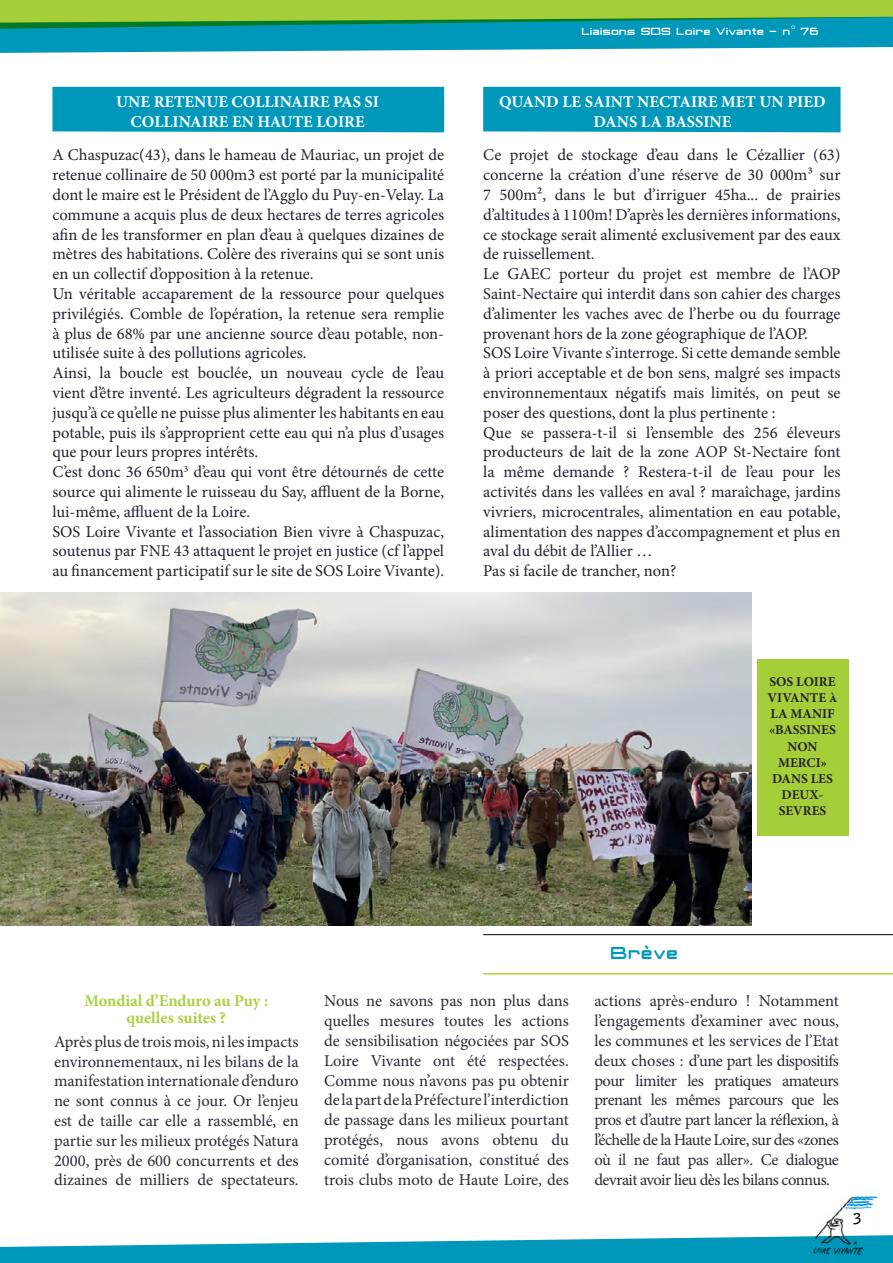
<style>
.page{position:relative;width:893px;height:1263px;background:#fff}
.page>*{position:absolute;margin:0;border:0;box-sizing:border-box;transform-origin:0 0}
.t1{font:22.5px "Classic Robot";color:#0098ba}
.t2{font:16.5px/19.8px "Minion Pro";color:#212230}
.t3{font:16.5px/19.8px "Minion Pro";letter-spacing:-.01em;color:#2a2b39;text-align:justify}
.t4{font:700 16.5px/19.8px "Minion Pro";color:#fff;text-align:center}
.t5{font:700 16.5px/16.2px "Minion Pro";letter-spacing:-.005em;color:#abd041;text-align:center}
.t6{font:700 15px "Bell Gothic Std";color:#000}
.t7{font:700 13.5px/16.2px "Minion Pro";color:#212230;text-align:center}
.t8{font:13.5px "Classic Robot";color:#fff}
</style>
<div class="page">
<svg style="left:0;top:0;width:893px;height:53px;background:#4cb085"></svg>
<svg style="left:0;top:1235px;width:893px;height:28px"></svg>
<img style="left:805px;top:1196px;width:74px;height:67px">
<hr style="left:483px;top:934px;width:410px;height:1px;background:#000">
<hr style="left:483px;top:973px;width:410px;height:1px;background:#b0d237">
<div style="left:483px;top:87px;width:357px;height:45px;background:#0098ba"></div>
<div style="left:52px;top:87px;width:392px;height:45px;background:#0098ba"></div>
<img style="left:0;top:593px;width:751px;height:332px">
<div style="left:757px;top:659px;width:92px;height:177px;background:#a6ce39"></div>
<p class="t8" style="left:582px;top:25px;width:239px">Liaisons SOS Loire Vivante - n° 76</p>
<p class="t4" style="left:116px;top:91px;width:264px">UNE RETENUE COLLINAIRE PAS SI<br>COLLINAIRE EN HAUTE LOIRE</p>
<p class="t2" style="left:52px;top:145px;width:393px">A Chaspuzac(43), dans le hameau de Mauriac, un projet de retenue collinaire de 50 000m3 est porté par la municipalité dont le maire est le Président de l’Agglo du Puy-en-Velay. La commune a acquis plus de deux hectares de terres agricoles afin de les transformer en plan d’eau à quelques dizaines de mètres des habitations. Colère des riverains qui se sont unis en un collectif d’opposition à la retenue.<br>Un véritable accaparement de la ressource pour quelques privilégiés. Comble de l’opération, la retenue sera remplie à plus de 68% par une ancienne source d’eau potable, non&shy;utilisée suite à des pollutions agricoles.<br>Ainsi, la boucle est bouclée, un nouveau cycle de l’eau vient d’être inventé. Les agriculteurs dégradent la ressource jusqu’à ce qu’elle ne puisse plus alimenter les habitants en eau potable, puis ils s’approprient cette eau qui n’a plus d’usages que pour leurs propres intérêts.<br>C’est donc 36 650m<sup>3</sup> d’eau qui vont être détournés de cette source qui alimente le ruisseau du Say, affluent de la Borne, lui-même, affluent de la Loire.<br>SOS Loire Vivante et l’association Bien vivre à Chaspuzac, soutenus par FNE 43 attaquent le projet en justice (cf l’appel au financement participatif sur le site de SOS Loire Vivante).</p>
<p class="t2" style="left:483px;top:145px;width:359px">Ce projet de stockage d’eau dans le Cézallier (63) concerne la création d’une réserve de 30 000m³ sur 7 500m², dans le but d’irriguer 45ha... de prairies d’altitudes à 1100m! D’après les dernières informations, ce stockage serait alimenté exclusivement par des eaux de ruissellement.<br>Le GAEC porteur du projet est membre de l’AOP Saint-Nectaire qui interdit dans son cahier des charges d’alimenter les vaches avec de l’herbe ou du fourrage provenant hors de la zone géographique de l’AOP.<br>SOS Loire Vivante s’interroge. Si cette demande semble à priori acceptable et de bon sens, malgré ses impacts environnementaux négatifs mais limités, on peut se poser des questions, dont la plus pertinente :<br>Que se passera-t-il si l’ensemble des 256 éleveurs producteurs de lait de la zone AOP St-Nectaire font la même demande ? Restera-t-il de l’eau pour les activités dans les vallées en aval ? maraîchage, jardins vivriers, microcentrales, alimentation en eau potable, alimentation des nappes d’accompagnement et plus en aval du débit de l’Allier …<br>Pas si facile de trancher, non?</p>
<p class="t4" style="left:499px;top:91px;width:328px">QUAND LE SAINT NECTAIRE MET UN PIED<br>DANS LA BASSINE</p>
<p class="t7" style="left:768px;top:673px;width:71px">SOS LOIRE<br>VIVANTE à<br>LA MANIF «BASSINES<br>NON<br>MERCI»<br>DANS LES<br>DEUX-<br>SEVRES</p>
<p class="t5" style="left:84px;top:993px;width:185px">Mondial d’Enduro au Puy : quelles suites ?</p>
<p class="t3" style="left:54px;top:1032px;width:246px">Après plus de trois mois, ni les impacts environnementaux, ni les bilans de la manifestation internationale d’enduro ne sont connus à ce jour. Or l’enjeu est de taille car elle a rassemblé, en partie sur les milieux protégés Natura 2000, près de 600 concurrents et des dizaines de milliers de spectateurs.</p>
<h1 class="t1" style="left:611px;top:942px;width:70px">Brève</h1>
<p class="t3" style="left:324px;top:991px;width:246px">Nous ne savons pas non plus dans quelles mesures toutes les actions de sensibilisation négociées par SOS Loire Vivante ont été respectées.<br>Comme nous n’avons pas pu obtenir de la part de la Préfecture l’interdiction de passage dans les milieux pourtant protégés, nous avons obtenu du comité d’organisation, constitué des trois clubs moto de Haute Loire, des</p>
<p class="t3" style="left:594px;top:991px;width:246px">actions après-enduro ! Notamment l’engagements d’examiner avec nous, les communes et les services de l’Etat deux choses : d’une part les dispositifs pour limiter les pratiques amateurs prenant les mêmes parcours que les pros et d’autre part lancer la réflexion, à l’échelle de la Haute Loire, sur des «zones où il ne faut pas aller». Ce dialogue devrait avoir lieu dès les bilans connus.</p>
<p class="t6" style="left:853px;top:1209px;width:10px">3</p>
</div>
